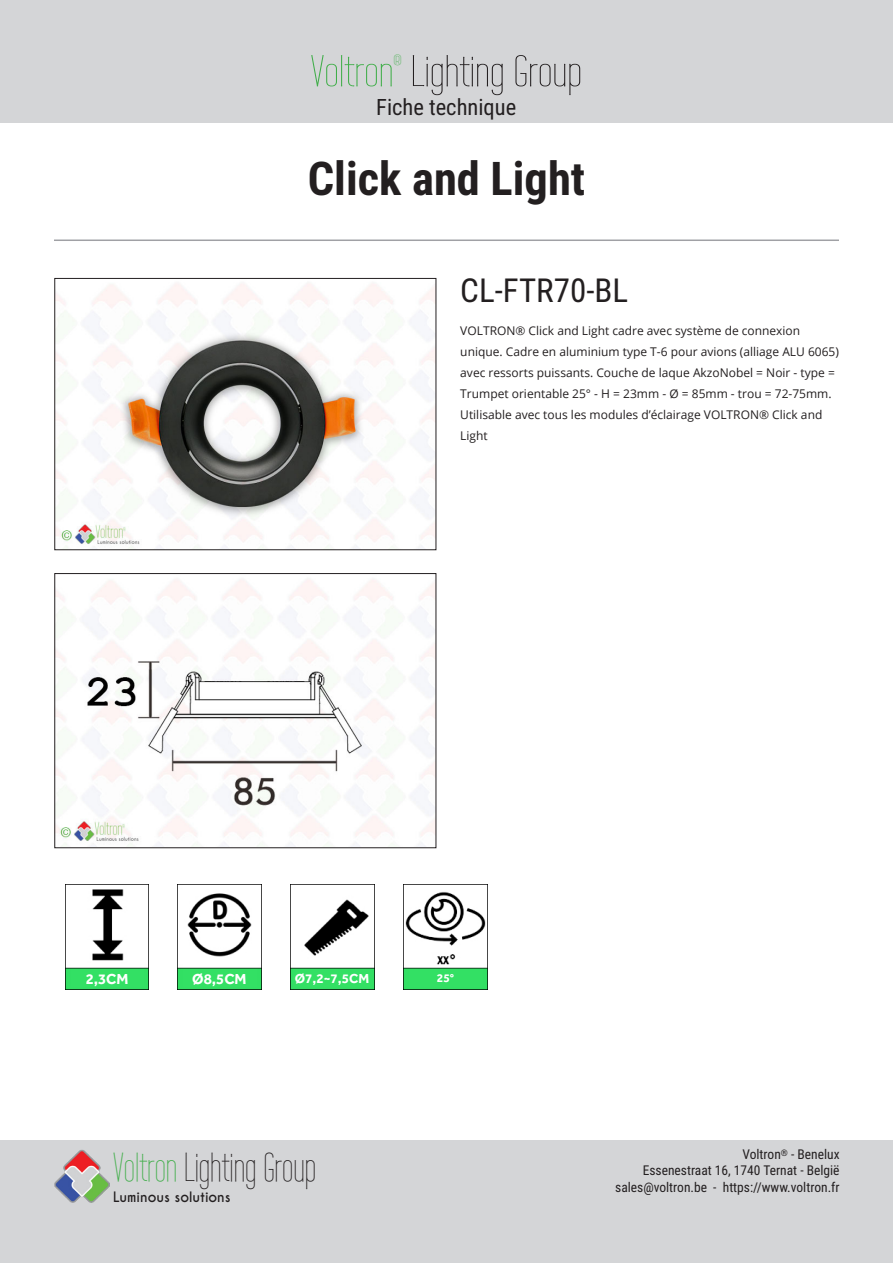
<style>
.page{position:relative;width:893px;height:1263px;background:#fff}
.page>*{position:absolute;margin:0;border:0;box-sizing:border-box;transform-origin:0 0}
.t1{font:700 46.5px "Roboto Condensed";color:#231f20}
.t2{font:43.5px "Wire One";color:#231f20;scale:1.2 1}
.t3{font:40.5px "Wire One";color:#231f20}
.t4{font:33px "Roboto Condensed";color:#231f20}
.t5{font:22.5px "Roboto Condensed";color:#231f20}
.t6{font:700 15px "Effra";color:#fff}
.t7{font:15px "Wire One";color:#40ae49;scale:1.2 1}
.t8{font:13.5px/16.5px "Roboto Condensed";color:#231f20;text-align:right}
.t9{font:700 13.5px "Caviar Dreams";color:#231f20}
.t10{font:700 13.5px "Effra";color:#fff}
.t11{font:12px/21px "Open Sans";color:#231f20}
.t12{font:700 12px "Effra";color:#fff}
.s1{color:#40ae49}
</style>
<div class="page">
<div style="left:0;top:1141px;width:893px;height:122px;background:#d4d5d7"></div>
<img style="left:55px;top:1150px;width:54px;height:53px">
<div style="left:0;top:0;width:893px;height:122px;background:#d4d5d7"></div>
<hr style="left:54px;top:239px;width:785px;height:2px;background:#a0a1a5">
<img style="left:56px;top:283px;width:378px;height:265px">
<div style="left:54px;top:278px;width:382px;height:272px;border:1px solid #231f20"></div>
<img style="left:65px;top:884px;width:84px;height:105px">
<img style="left:291px;top:884px;width:83px;height:105px">
<img style="left:404px;top:884px;width:83px;height:105px">
<img style="left:178px;top:884px;width:83px;height:105px">
<img style="left:56px;top:579px;width:378px;height:267px">
<div style="left:54px;top:573px;width:382px;height:275px;border:1px solid #231f20"></div>
<p class="t7" style="left:394px;top:52px;width:8px">®</p>
<h3 class="t5" style="left:376px;top:91px;width:142px">Fiche technique</h3>
<h2 class="t2" style="left:311px;top:47px;width:228px"><span class="s1">Voltron</span> Lighting Group</h2>
<h1 class="t1" style="left:308px;top:146px;width:279px">Click and Light</h1>
<h3 class="t4" style="left:460px;top:268px;width:169px">CL-FTR70-BL</h3>
<p class="t11" style="left:460px;top:320px;width:380px">VOLTRON® Click and Light cadre avec système de connexion unique. Cadre en aluminium type T-6 pour avions (alliage ALU 6065) avec ressorts puissants. Couche de laque AkzoNobel = Noir - type = Trumpet orientable 25° - H = 23mm - Ø = 85mm - trou = 72-75mm.<br>Utilisable avec tous les modules d’éclairage VOLTRON® Click and Light</p>
<p class="t6" style="left:86px;top:969px;width:44px">2,3CM</p>
<p class="t6" style="left:192px;top:969px;width:56px">Ø8,5CM</p>
<p class="t10" style="left:295px;top:970px;width:76px">Ø7,2~7,5CM</p>
<p class="t12" style="left:437px;top:970px;width:19px">25°</p>
<h3 class="t3" style="left:113px;top:1145px;width:204px"><span class="s1">Voltron</span> Lighting Group</h3>
<p class="t9" style="left:113px;top:1189px;width:119px">Luminous solutions</p>
<p class="t8" style="left:615px;top:1145px;width:226px">Voltron<sup>®</sup> - Benelux<br>Essenestraat 16, 1740 Ternat - België sales@voltron.be - https://www.voltron.fr</p>
</div>
